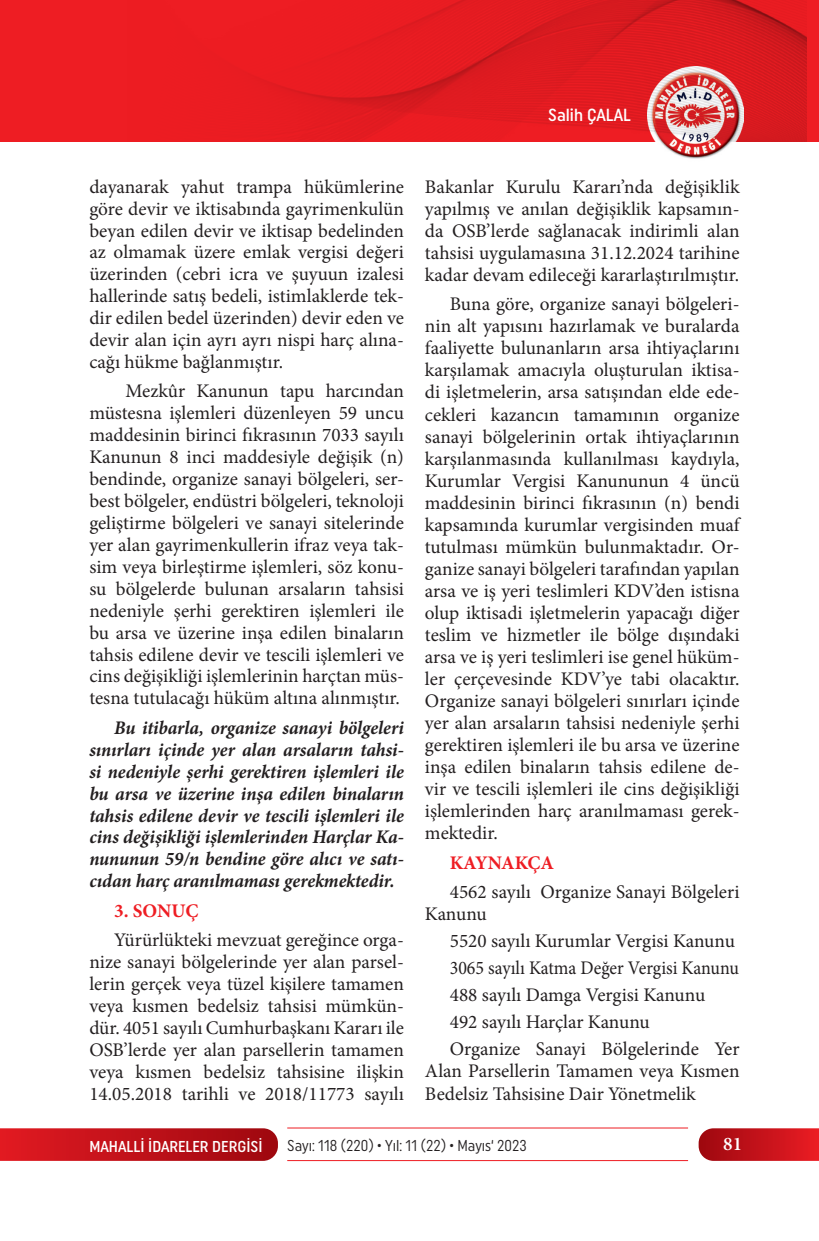
<style>
.page{position:relative;width:819px;height:1241px;background:#fff}
.page>*{position:absolute;margin:0;border:0;box-sizing:border-box;transform-origin:0 0}
.t1{font:19.25px/22.1px "Minion Pro";color:#231f20;text-align:justify}
.t2{font:italic 700 19.25px/21.9px "Minion Pro";letter-spacing:-.005em;color:#231f20;text-align:justify;scale:.96 1}
.t3{font:700 19.25px "Minion Pro";color:#ee1d23}
.t4{font:600 19.25px "Minion Pro";color:#fff}
.t5{font:500 17.5px "Uniform Condensed";color:#fff}
.t6{font:15.75px "Uniform Condensed";color:#231f20;scale:.95 1}
.t7{font:500 15.75px "Uniform Condensed";color:#fff}
</style>
<div class="page">
<svg style="left:0;top:1128px;width:278px;height:32px;background:#c1151c"></svg>
<svg style="left:698px;top:1128px;width:121px;height:32px;background:#c61a22"></svg>
<hr style="left:287px;top:1127px;width:401px;height:1px;background:#ee1d23">
<hr style="left:287px;top:1159px;width:401px;height:1px;background:#ee1d23">
<div style="left:0;top:0;width:819px;height:141px;background:#ee1d23"></div>
<img style="left:647px;top:141px;width:96px;height:18px">
<img style="left:256px;top:0;width:550px;height:141px">
<p class="t5" style="left:548px;top:105px;width:84px">Salih ÇALAL</p>
<p class="t1" style="left:89px;top:176px;width:316px">dayanarak yahut trampa hükümlerine göre devir ve iktisabında gayrimenkulün beyan edilen devir ve iktisap bedelinden az olmamak üzere emlak vergisi değeri üzerinden (cebri icra ve şuyuun izalesi hallerinde satış bedeli, istimlaklerde tek&shy;dir edilen bedel üzerinden) devir eden ve devir alan için ayrı ayrı nispi harç alına&shy;cağı hükme bağlanmıştır.</p>
<p class="t1" style="left:89px;top:380px;width:316px;text-indent:36px">Mezkûr Kanunun tapu harcından müstesna işlemleri düzenleyen 59 uncu maddesinin birinci fıkrasının 7033 sayılı Kanunun 8 inci maddesiyle değişik (n) bendinde, organize sanayi bölgeleri, ser&shy;best bölgeler, endüstri bölgeleri, teknoloji geliştirme bölgeleri ve sanayi sitelerinde yer alan gayrimenkullerin ifraz veya tak&shy;sim veya birleştirme işlemleri, söz konu&shy;su bölgelerde bulunan arsaların tahsisi nedeniyle şerhi gerektiren işlemleri ile bu arsa ve üzerine inşa edilen binaların tahsis edilene devir ve tescili işlemleri ve cins değişikliği işlemlerinin harçtan müs&shy;tesna tutulacağı hüküm altına alınmıştır.</p>
<p class="t2" style="left:89px;top:716px;width:329px;text-indent:25px">Bu itibarla, organize sanayi bölgeleri sınırları içinde yer alan arsaların tahsi&shy;si nedeniyle şerhi gerektiren işlemleri ile bu arsa ve üzerine inşa edilen binaların tahsis edilene devir ve tescili işlemleri ile cins değişikliği işlemlerinden Harçlar Ka&shy;nununun 59/n bendine göre alıcı ve satı&shy;cıdan harç aranılmaması gerekmektedir.</p>
<p class="t3" style="left:114px;top:896px;width:86px">3. SONUÇ</p>
<p class="t1" style="left:89px;top:928px;width:316px;text-indent:25px">Yürürlükteki mevzuat gereğince orga&shy;nize sanayi bölgelerinde yer alan parsel&shy;lerin gerçek veya tüzel kişilere tamamen veya kısmen bedelsiz tahsisi mümkün&shy;dür. 4051 sayılı Cumhurbaşkanı Kararı ile OSB’lerde yer alan parsellerin tamamen veya kısmen bedelsiz tahsisine ilişkin 14.05.2018 tarihli ve 2018/11773 sayılı</p>
<p class="t1" style="left:425px;top:175px;width:316px">Bakanlar Kurulu Kararı’nda değişiklik yapılmış ve anılan değişiklik kapsamın&shy;da OSB’lerde sağlanacak indirimli alan tahsisi uygulamasına 31.12.2024 tarihine kadar devam edileceği kararlaştırılmıştır.</p>
<p class="t1" style="left:425px;top:293px;width:316px;text-indent:25px">Buna göre, organize sanayi bölgeleri&shy;nin alt yapısını hazırlamak ve buralarda faaliyette bulunanların arsa ihtiyaçlarını karşılamak amacıyla oluşturulan iktisa&shy;di işletmelerin, arsa satışından elde ede&shy;cekleri kazancın tamamının organize sanayi bölgelerinin ortak ihtiyaçlarının karşılanmasında kullanılması kaydıyla, Kurumlar Vergisi Kanununun 4 üncü maddesinin birinci fıkrasının (n) bendi kapsamında kurumlar vergisinden muaf tutulması mümkün bulunmaktadır. Or&shy;ganize sanayi bölgeleri tarafından yapılan arsa ve iş yeri teslimleri KDV’den istisna olup iktisadi işletmelerin yapacağı diğer teslim ve hizmetler ile bölge dışındaki arsa ve iş yeri teslimleri ise genel hüküm&shy;ler çerçevesinde KDV’ye tabi olacaktır.<br>Organize sanayi bölgeleri sınırları içinde yer alan arsaların tahsisi nedeniyle şerhi gerektiren işlemleri ile bu arsa ve üzerine inşa edilen binaların tahsis edilene de&shy;vir ve tescili işlemleri ile cins değişikliği işlemlerinden harç aranılmaması gerek&shy;mektedir.</p>
<p class="t3" style="left:450px;top:848px;width:106px">KAYNAKÇA</p>
<p class="t1" style="left:425px;top:881px;width:316px;text-indent:25px">4562 sayılı Organize Sanayi Bölgeleri<br>Kanunu</p>
<p class="t1" style="left:450px;top:927px;width:291px;line-height:26.9px;text-align:left">5520 sayılı Kurumlar Vergisi Kanunu 3065 sayılı Katma Değer Vergisi Kanunu 488 sayılı Damga Vergisi Kanunu<br>492 sayılı Harçlar Kanunu<br>Organize Sanayi Bölgelerinde Yer</p>
<p class="t1" style="left:425px;top:1060px;width:316px">Alan Parsellerin Tamamen veya Kısmen<br>Bedelsiz Tahsisine Dair Yönetmelik</p>
<p class="t7" style="left:89px;top:1136px;width:175px">MAHALLİ İDARELER DERGİSİ</p>
<p class="t6" style="left:287px;top:1136px;width:253px">Sayı: 118 (220) • Yıl: 11 (22) • Mayıs‘ 2023</p>
<p class="t4" style="left:723px;top:1130px;width:20px">81</p>
</div>
